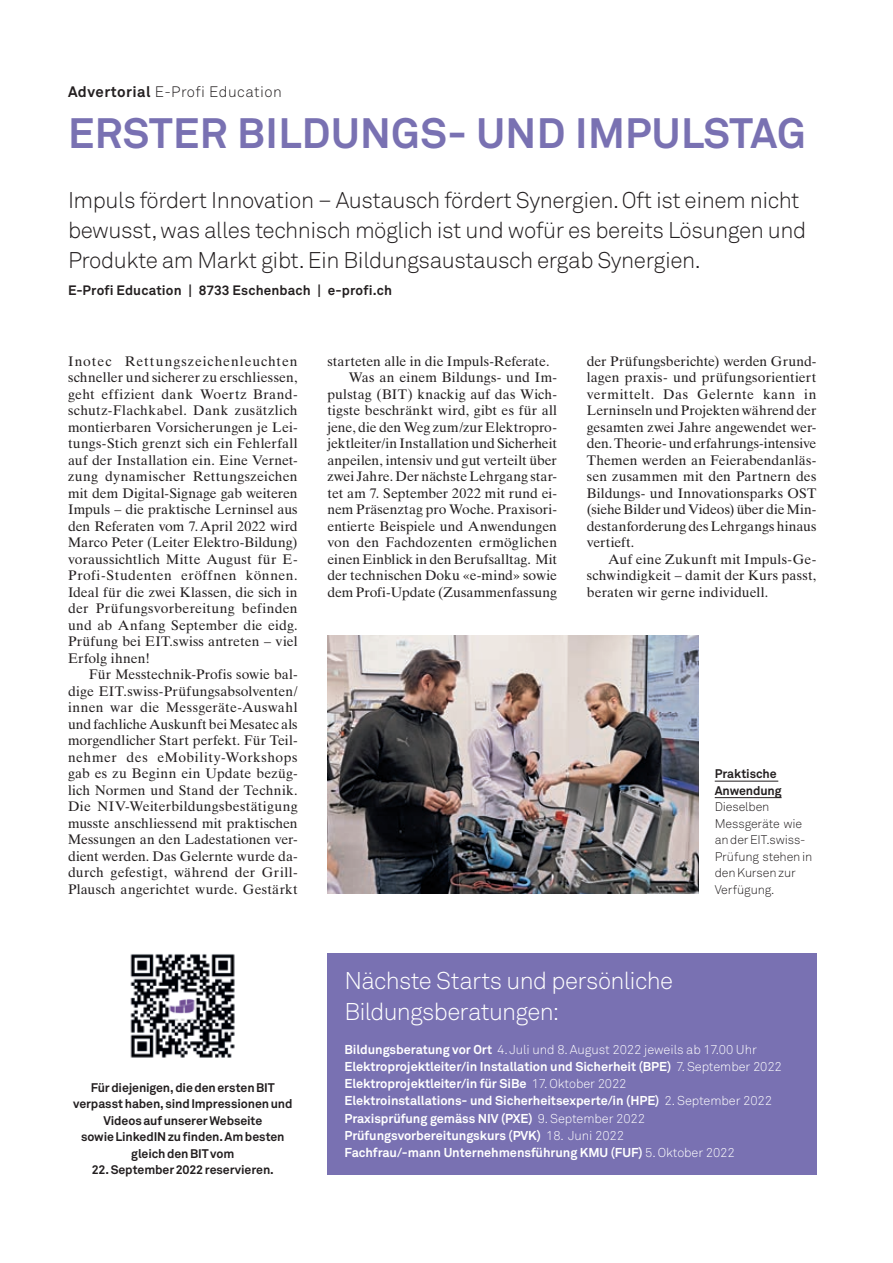
<style>
.page{position:relative;width:893px;height:1263px;background:#fff}
.page>*{position:absolute;margin:0;border:0;box-sizing:border-box;transform-origin:0 0}
.t1{font:700 42px "Akkurat Std";letter-spacing:.01em;color:#7971b2}
.t2{font:300 24px/31.2px "Akkurat Std";letter-spacing:-.03em;color:#fff}
.t3{font:300 22.5px/30px "Akkurat Std";letter-spacing:-.02em;color:#231f20}
.t4{font:300 15px "Akkurat Std";letter-spacing:.03em;color:#231f20}
.t5{font:13.8px/16.5px "Times Ten LT Std";letter-spacing:.005em;color:#231f20;text-align:justify}
.t6{font:700 13.5px "Akkurat Std";letter-spacing:.01em;color:#231f20}
.t7{font:700 12.75px/17.2px "Akkurat Std";letter-spacing:-.005em;color:#fff}
.t8{font:700 12.3px/16.5px "Akkurat Std";letter-spacing:-.01em;color:#231f20;text-align:center}
.t9{font:300 12.3px/16.5px "Akkurat Std";letter-spacing:-.01em;color:#231f20}
.s1{font-weight:700}
.s2{font-weight:300}
</style>
<div class="page">
<div style="left:327px;top:953px;width:489px;height:221px;background:#7971b2"></div>
<img style="left:130px;top:954px;width:105px;height:104px">
<img style="left:327px;top:636px;width:371px;height:258px">
<hr style="left:715px;top:781px;width:63px;height:1px;background:#231f20">
<hr style="left:715px;top:797px;width:67px;height:1px;background:#231f20">
<p class="t4" style="left:68px;top:83px;width:215px"><span class="s1">Advertorial</span> E-Profi Education</p>
<h1 class="t1" style="left:68px;top:107px;width:739px">ERSTER BILDUNGS- UND IMPULSTAG</h1>
<h3 class="t3" style="left:68px;top:186px;width:740px">Impuls fördert Innovation – Austausch fördert Synergien. Oft ist einem nicht bewusst, was alles technisch möglich ist und wofür es bereits Lösungen und<br>Produkte am Markt gibt. Ein Bildungsaustausch ergab Synergien.</h3>
<p class="t6" style="left:68px;top:282px;width:325px">E-Profi Education | 8733 Eschenbach | e-profi.ch</p>
<p class="t5" style="left:68px;top:353px;width:231px">Inotec Rettungszeichenleuchten schneller und sicherer zu erschliessen, geht effizient dank Woertz Brand&shy;schutz-Flachkabel. Dank zusätzlich montierbaren Vorsicherungen je Lei&shy;tungs-Stich grenzt sich ein Fehlerfall auf der Installation ein. Eine Vernet&shy;zung dynamischer Rettungszeichen mit dem Digital-Signage gab weiteren Impuls – die praktische Lerninsel aus den Referaten vom 7.April 2022 wird Marco Peter (Leiter Elektro-Bildung) voraussichtlich Mitte August für E-Profi-Studenten eröffnen können.<br>Ideal für die zwei Klassen, die sich in der Prüfungsvorbereitung befinden und ab Anfang September die eidg.<br>Prüfung bei EIT.swiss antreten – viel Erfolg ihnen!</p>
<p class="t5" style="left:68px;top:666px;width:231px;text-indent:21px">Für Messtechnik-Profis sowie bal&shy;dige EIT.swiss-Prüfungsabsolventen/ innen war die Messgeräte-Auswahl und fachliche Auskunft bei Mesatec als morgendlicher Start perfekt. Für Teil&shy;nehmer des eMobility-Workshops gab es zu Beginn ein Update bezüg&shy;lich Normen und Stand der Technik.<br>Die NIV-Weiterbildungsbestätigung musste anschliessend mit praktischen Messungen an den Ladestationen ver&shy;dient werden. Das Gelernte wurde da&shy;durch gefestigt, während der Grill-Plausch angerichtet wurde. Gestärkt</p>
<p class="t5" style="left:327px;top:353px;width:224px">starteten alle in die Impuls-Referate.</p>
<p class="t5" style="left:349px;top:369px;width:210px">Was an einem Bildungs- und Im-</p>
<p class="t5" style="left:327px;top:386px;width:231px">pulstag (BIT) knackig auf das Wich-</p>
<p class="t5" style="left:327px;top:402px;width:231px">tigste beschränkt wird, gibt es für all</p>
<p class="t5" style="left:327px;top:419px;width:231px">jene, die den Weg zum/zur Elektropro-</p>
<p class="t5" style="left:327px;top:435px;width:231px">jektleiter/in Installation und Sicherheit</p>
<p class="t5" style="left:327px;top:452px;width:231px">anpeilen, intensiv und gut verteilt über</p>
<p class="t5" style="left:327px;top:468px;width:231px">zwei Jahre. Der nächste Lehrgang star-</p>
<p class="t5" style="left:327px;top:485px;width:231px">tet am 7. September 2022 mit rund ei-</p>
<p class="t5" style="left:327px;top:501px;width:231px">nem Präsenztag pro Woche. Praxisori-</p>
<p class="t5" style="left:327px;top:518px;width:231px">entierte Beispiele und Anwendungen</p>
<p class="t5" style="left:327px;top:534px;width:231px">von den Fachdozenten ermöglichen</p>
<p class="t5" style="left:327px;top:551px;width:231px">einen Einblick in den Berufsalltag. Mit</p>
<p class="t5" style="left:327px;top:567px;width:231px">der technischen Doku «e-mind» sowie</p>
<p class="t5" style="left:327px;top:584px;width:231px">dem Profi-Update (Zusammenfassung</p>
<p class="t5" style="left:587px;top:353px;width:231px">der Prüfungsberichte) werden Grund&shy;lagen praxis- und prüfungsorientiert vermittelt. Das Gelernte kann in Lerninseln und Projekten während der gesamten zwei Jahre angewendet wer&shy;den. Theorie- und erfahrungs-intensive Themen werden an Feierabendanläs&shy;sen zusammen mit den Partnern des Bildungs- und Innovationsparks OST (siehe Bilder und Videos) über die Min&shy;destanforderung des Lehrgangs hinaus vertieft.</p>
<p class="t5" style="left:587px;top:550px;width:231px;text-indent:21px">Auf eine Zukunft mit Impuls-Ge&shy;schwindigkeit – damit der Kurs passt, beraten wir gerne individuell.</p>
<p class="t8" style="left:715px;top:766px;width:68px;text-align:left">Praktische<br>Anwendung</p>
<p class="t9" style="left:715px;top:799px;width:99px">Dieselben<br>Messgeräte wie an der EIT.swiss-<br>Prüfung stehen in den Kursen zur<br>Verfügung.</p>
<p class="t8" style="left:73px;top:1079px;width:221px">Für diejenigen, die den ersten BIT verpasst haben, sind Impressionen und<br>Videos auf unserer Webseite<br>sowie LinkedIN zu finden. Am besten gleich den BIT vom</p>
<p class="t8" style="left:92px;top:1162px;width:184px">22. September 2022 reservieren.</p>
<h2 class="t2" style="left:344px;top:965px;width:330px">Nächste Starts und persönliche<br>Bildungsberatungen:</h2>
<p class="t7" style="left:344px;top:1041px;width:439px">Bildungsberatung vor Ort <span class="s2">4. Juli und 8. August 2022 jeweils ab 17.00 Uhr </span>Elektroprojektleiter/in Installation und Sicherheit (BPE) <span class="s2">7. September 2022<br></span>Elektroprojektleiter/in für SiBe <span class="s2">17. Oktober 2022<br></span>Elektroinstallations- und Sicherheitsexperte/in (HPE) <span class="s2">2. September 2022<br></span>Praxisprüfung gemäss NIV (PXE) <span class="s2">9. September 2022<br></span>Prüfungsvorbereitungskurs (PVK) <span class="s2">18. Juni 2022<br></span>Fachfrau/-mann Unternehmensführung KMU (FUF) <span class="s2">5. Oktober 2022</span></p>
</div>
